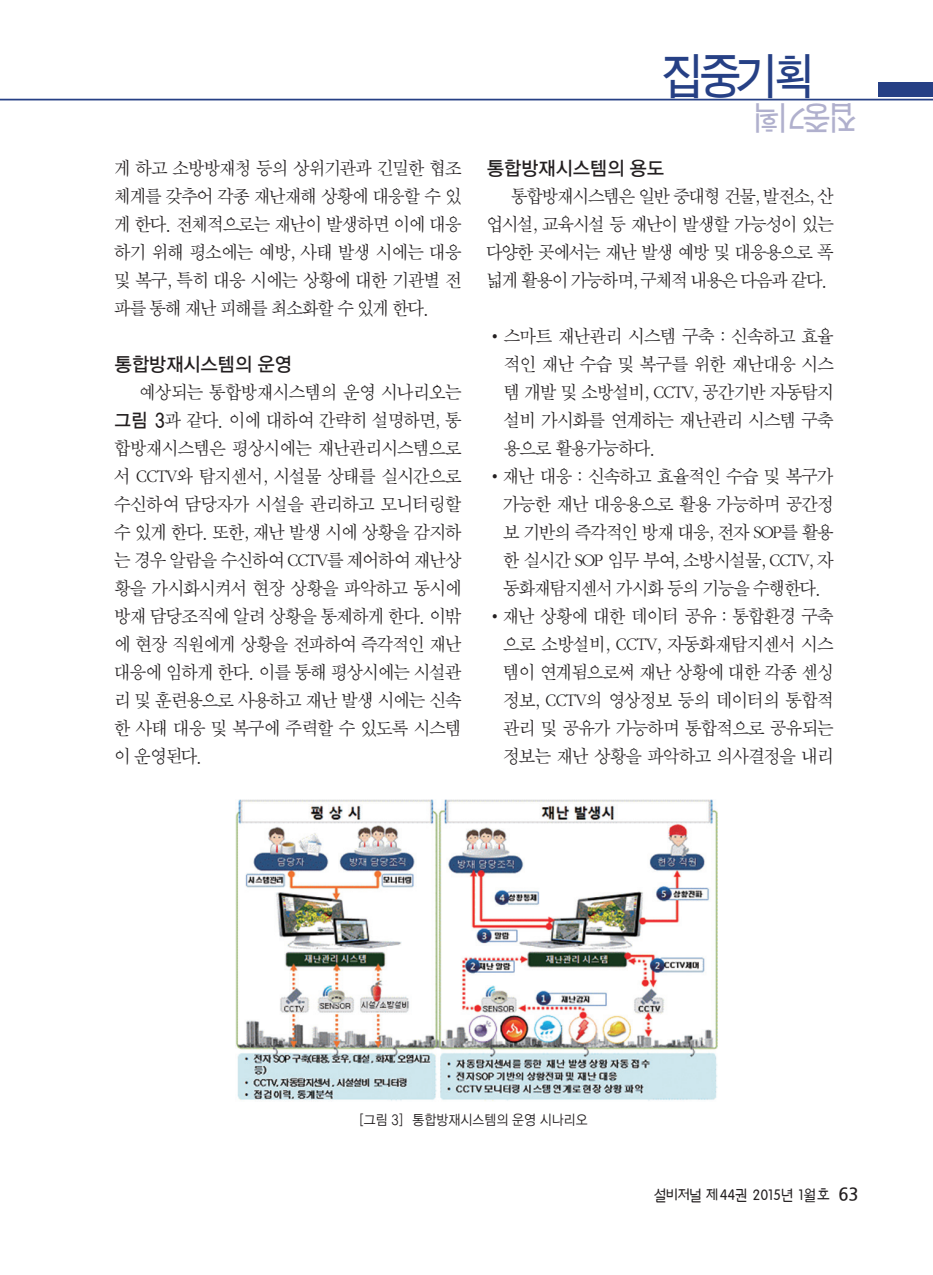
<style>
.page{position:relative;width:933px;height:1275px;background:#fff}
.page>*{position:absolute;margin:0;border:0;box-sizing:border-box;transform-origin:0 0}
.t1{font:49.52px "Sand Tg";color:#264085;scale:.92 1}
.t2{font:33.25px "Sand Tg";color:#b0b0cd;scale:.92 1}
.본문{font:19.25px/28px "Sand Sm";letter-spacing:-.045em;color:#231f20;text-align:justify;scale:.95 1}
.소타이틀{font:19.25px "YGO135";letter-spacing:-.06em;color:#231f20;scale:.95 1}
.t3{font:15.4px "H Ykan M";letter-spacing:-.015em;color:#231f20;scale:.95 1}
.그림_제목{font:14px "YGO125";letter-spacing:-.05em;color:#231f20;scale:.9 1}
.s1{font-family:"YGO135"}
.s2{font-family:"YDVYGO Std 31"}
.s3{font-family:"Nanum Gothic";font-weight:700;font-size:18.03px}
</style>
<div class="page">
<div style="left:878px;top:82px;width:55px;height:15px;background:#264085"></div>
<hr style="left:0;top:99px;width:933px;height:1px;background:#264085">
<img style="left:236px;top:799px;width:481px;height:302px">
<p class="본문" style="left:114px;top:155px;width:367px">게 하고 소방방재청 등의 상위기관과 긴밀한 협조 체계를 갖추어 각종 재난재해 상황에 대응할 수 있 게 한다. 전체적으로는 재난이 발생하면 이에 대응 하기 위해 평소에는 예방, 사태 발생 시에는 대응 및 복구, 특히 대응 시에는 상황에 대한 기관별 전 파를 통해 재난 피해를 최소화할 수 있게 한다.</p>
<p class="소타이틀" style="left:114px;top:354px;width:189px">통합방재시스템의 운영</p>
<p class="본문" style="left:114px;top:379px;width:367px;text-indent:25px">예상되는 통합방재시스템의 운영 시나리오는 <span class="s1">그림 3</span>과 같다. 이에 대하여 간략히 설명하면, 통 합방재시스템은 평상시에는 재난관리시스템으로 서 CCTV와 탐지센서, 시설물 상태를 실시간으로 수신하여 담당자가 시설을 관리하고 모니터링할 수 있게 한다. 또한, 재난 발생 시에 상황을 감지하 는 경우 알람을 수신하여 CCTV를 제어하여 재난상 황을 가시화시켜서 현장 상황을 파악하고 동시에 방재 담당조직에 알려 상황을 통제하게 한다. 이밖 에 현장 직원에게 상황을 전파하여 즉각적인 재난 대응에 임하게 한다. 이를 통해 평상시에는 시설관 리 및 훈련용으로 사용하고 재난 발생 시에는 신속 한 사태 대응 및 복구에 주력할 수 있도록 시스템 이 운영된다.</p>
<h1 class="t1" style="left:663px;top:52px;width:167px">집중기획</h1>
<h2 class="t2" style="left:855px;top:134px;width:114px;rotate:-180deg">집중기획</h2>
<p class="소타이틀" style="left:486px;top:158px;width:189px">통합방재시스템의 용도</p>
<p class="본문" style="left:486px;top:183px;width:367px;text-indent:25px">통합방재시스템은 일반 중대형 건물, 발전소, 산 업시설, 교육시설 등 재난이 발생할 가능성이 있는 다양한 곳에서는 재난 발생 예방 및 대응용으로 폭 넓게 활용이 가능하며, 구체적 내용은 다음과 같다.</p>
<p class="본문" style="left:504px;top:323px;width:349px;text-indent:-18px"><span class="s2">•</span> 스마트 재난관리 시스템 구축 : 신속하고 효율 적인 재난 수습 및 복구를 위한 재난대응 시스 템 개발 및 소방설비, CCTV, 공간기반 자동탐지 설비 가시화를 연계하는 재난관리 시스템 구축 용으로 활용가능하다.</p>
<p class="본문" style="left:503px;top:463px;width:349px;text-indent:-17px"><span class="s2">•</span>재난 대응 : 신속하고 효율적인 수습 및 복구가 가능한 재난 대응용으로 활용 가능하며 공간정 보 기반의 즉각적인 방재 대응, 전자 SOP를 활용 한 실시간 SOP 임무 부여, 소방시설물, CCTV, 자 동화재탐지센서 가시화 등의 기능을 수행한다.</p>
<p class="본문" style="left:503px;top:603px;width:349px;text-indent:-17px"><span class="s2">•</span>재난 상황에 대한 데이터 공유 : 통합환경 구축 으로 소방설비, CCTV, 자동화재탐지센서 시스 템이 연계됨으로써 재난 상황에 대한 각종 센싱 정보, CCTV의 영상정보 등의 데이터의 통합적 관리 및 공유가 가능하며 통합적으로 공유되는 정보는 재난 상황을 파악하고 의사결정을 내리</p>
<p class="그림_제목" style="left:359px;top:1113px;width:255px">[그림 3] 통합방재시스템의 운영 시나리오</p>
<p class="t3" style="left:653px;top:1188px;width:217px">설비저널 제 44권 2015년 1월호 <span class="s3">63</span></p>
</div>
